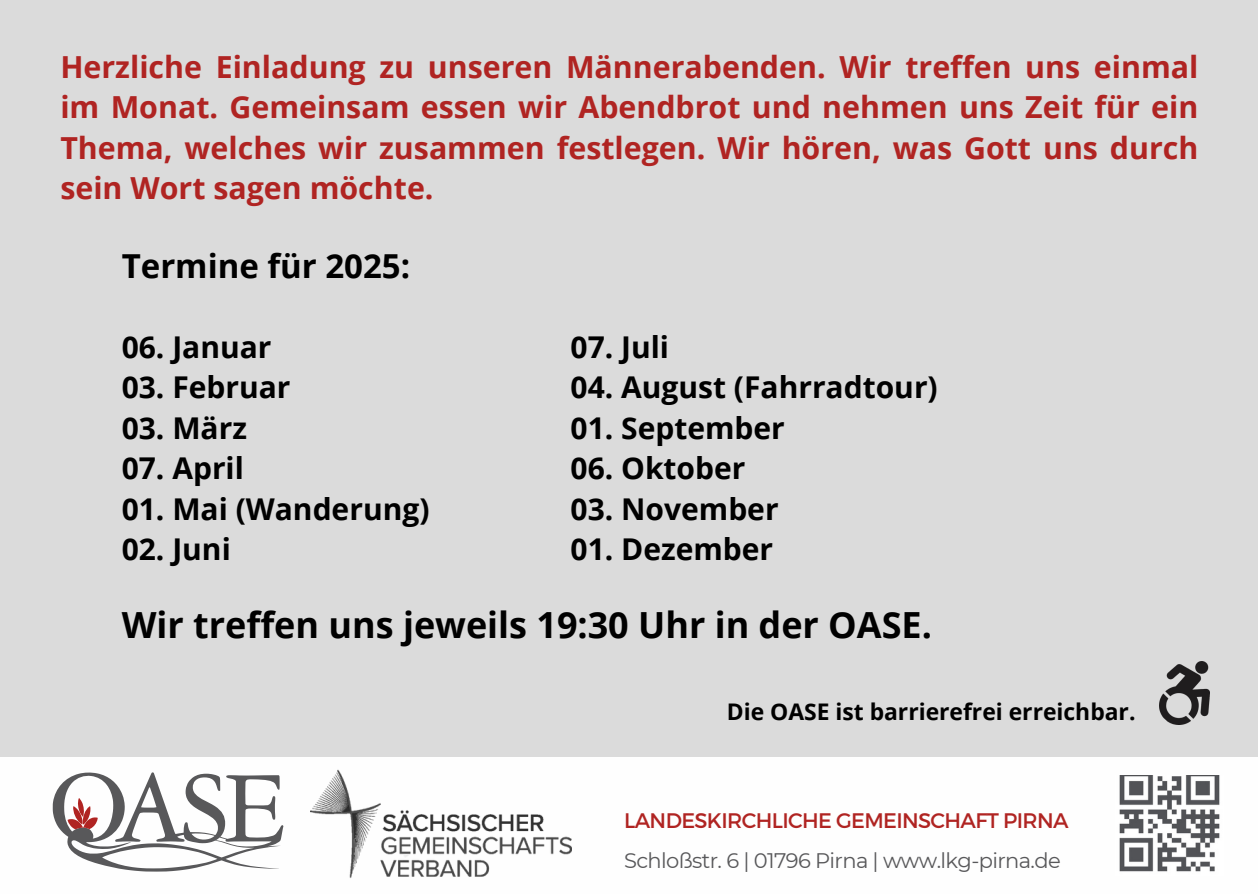
<style>
.page{position:relative;width:1258px;height:894px;background:#fff}
.page>*{position:absolute;margin:0;border:0;box-sizing:border-box;transform-origin:0 0}
.t1{font:700 36px "Open Sans";color:#000}
.t2{font:700 33px "Open Sans";color:#000}
.t3{font:700 30.3px/40.5px "Open Sans";color:#b02422;text-align:justify}
.t4{font:700 30px "Open Sans";color:#000}
.t5{font:700 22.8px "Open Sans";color:#000}
.t6{font:21px "Montserrat";letter-spacing:-.03em;color:#58585a}
.t7{font:21px "Montserrat";letter-spacing:-.03em;color:#b02422}
</style>
<div class="page">
<div style="left:0;top:0;width:1258px;height:893px;background:#dbdbdb"></div>
<div style="left:0;top:756px;width:1258px;height:137px;background:#fefefe"></div>
<img style="left:1119px;top:775px;width:101px;height:97px">
<img style="left:1160px;top:661px;width:49px;height:63px">
<svg style="left:53px;top:772px;width:231px;height:99px"></svg>
<img style="left:310px;top:756px;width:261px;height:122px">
<p class="t3" style="left:60px;top:45px;width:1139px">Herzliche Einladung zu unseren Männerabenden. Wir treffen uns einmal im Monat. Gemeinsam essen wir Abendbrot und nehmen uns Zeit für ein Thema, welches wir zusammen festlegen. Wir hören, was Gott uns durch sein Wort sagen möchte.</p>
<p class="t2" style="left:122px;top:243px;width:290px">Termine für 2025:</p>
<h3 class="t4" style="left:122px;top:325px;width:151px">06. Januar</h3>
<h3 class="t4" style="left:122px;top:366px;width:170px">03. Februar</h3>
<h3 class="t4" style="left:122px;top:406px;width:127px">03. März</h3>
<h3 class="t4" style="left:122px;top:447px;width:124px">07. April</h3>
<h3 class="t4" style="left:122px;top:487px;width:309px">01. Mai (Wanderung)</h3>
<h3 class="t4" style="left:122px;top:528px;width:111px">02. Juni</h3>
<p class="t4" style="left:570px;top:325px;width:100px">07. Juli</p>
<p class="t4" style="left:570px;top:366px;width:369px">04. August (Fahrradtour)</p>
<p class="t4" style="left:570px;top:406px;width:216px">01. September</p>
<p class="t4" style="left:570px;top:447px;width:176px">06. Oktober</p>
<p class="t4" style="left:570px;top:487px;width:210px">03. November</p>
<p class="t4" style="left:570px;top:528px;width:204px">01. Dezember</p>
<p class="t1" style="left:122px;top:599px;width:812px">Wir treffen uns jeweils 19:30 Uhr in der OASE.</p>
<h4 class="t5" style="left:727px;top:695px;width:410px">Die OASE ist barrierefrei erreichbar.</h4>
<h2 class="t7" style="left:624px;top:806px;width:446px">LANDESKIRCHLICHE GEMEINSCHAFT PIRNA</h2>
<h1 class="t6" style="left:624px;top:847px;width:438px">Schloßstr. 6 | 01796 Pirna | www.lkg-pirna.de</h1>
</div>
